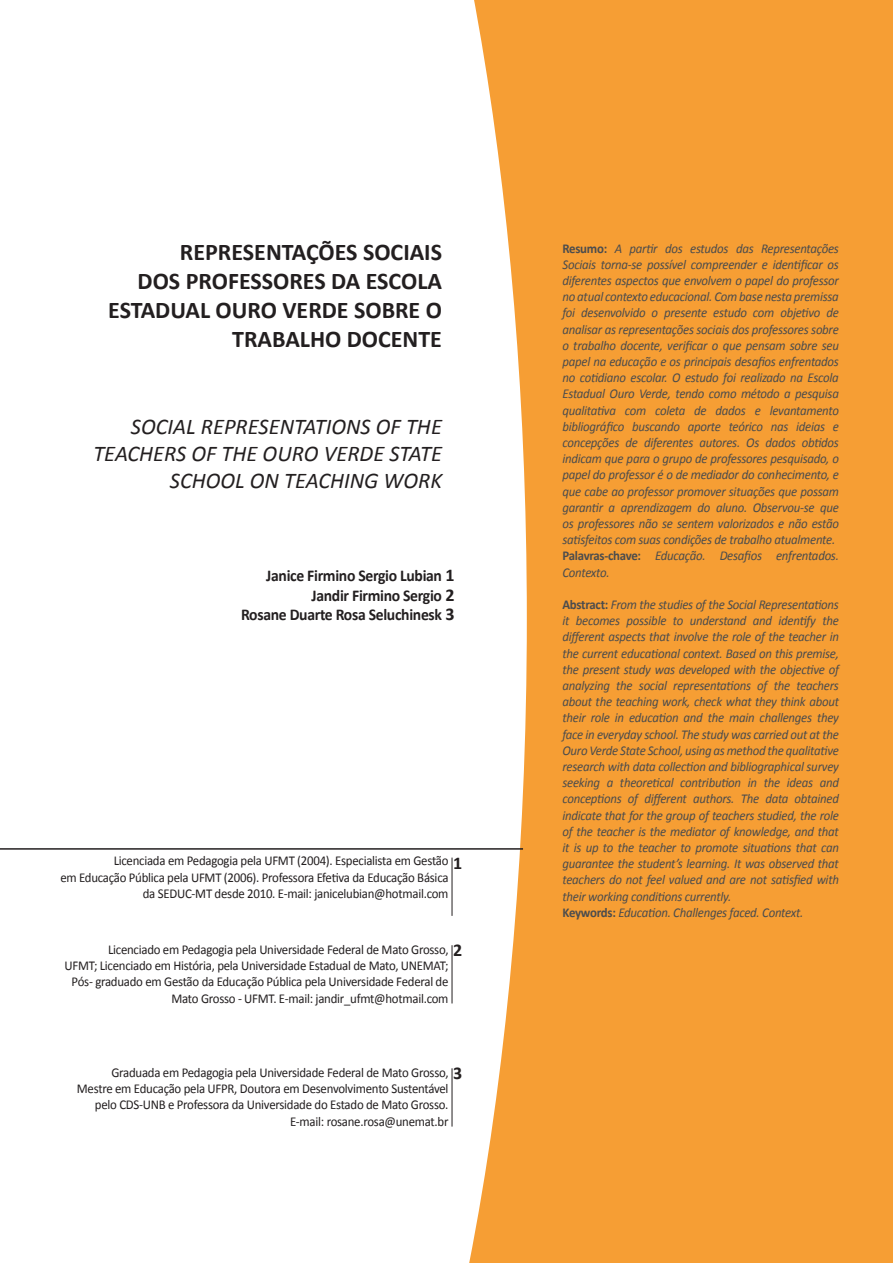
<style>
.page{position:relative;width:893px;height:1263px;background:#fff}
.page>*{position:absolute;margin:0;border:0;box-sizing:border-box;transform-origin:0 0}
.Titulo{font:700 24px/28.8px "Calibri";color:#231f20;text-align:right}
.Titulo_Ingles{font:italic 22.5px/27px "Calibri";color:#231f20;text-align:right}
.Titulo-2{font:700 18px "Calibri";color:#231f20}
.texto{font:700 16.5px "Calibri";letter-spacing:-.02em;color:#231f20;scale:.95 1}
.RESUMO{font:italic 13.5px/16.2px "Calibri";letter-spacing:-.02em;color:#4b4c4d;text-align:justify;scale:.95 1}
.texto-2{font:13.5px/16.2px "Calibri";letter-spacing:-.02em;color:#231f20;text-align:right;scale:.95 1}
.s1{font-size:18px}
.s2{font-weight:700;font-style:normal}
</style>
<div class="page">
<svg style="left:469px;top:0;width:424px;height:1263px;background:#f6a747"></svg>
<hr style="left:0;top:848px;width:523px;height:2px;background:#231f20">
<hr style="left:452px;top:858px;width:1px;height:58px;background:#231f20">
<hr style="left:452px;top:945px;width:1px;height:58px;background:#231f20">
<hr style="left:452px;top:1068px;width:1px;height:58px;background:#231f20">
<p class="Titulo" style="left:108px;top:238px;width:335px">REPRESENTAÇÕES SOCIAIS<br>DOS PROFESSORES DA ESCOLA<br>ESTADUAL OURO VERDE SOBRE O<br>TRABALHO DOCENTE</p>
<p class="Titulo_Ingles" style="left:93px;top:412px;width:350px">SOCIAL REPRESENTATIONS OF THE<br>TEACHERS OF THE OURO VERDE STATE<br>SCHOOL ON TEACHING WORK</p>
<p class="texto" style="left:266px;top:565px;width:200px">Janice Firmino Sergio Lubian <span class="s1">1</span></p>
<p class="texto" style="left:312px;top:584px;width:152px">Jandir Firmino Sergio <span class="s1">2</span></p>
<p class="texto" style="left:241px;top:604px;width:226px">Rosane Duarte Rosa Seluchinesk <span class="s1">3</span></p>
<p class="texto-2" style="left:60px;top:853px;width:410px">Licenciada em Pedagogia pela UFMT (2004). Especialista em Gestão<br>em Educação Pública pela UFMT (2006). Professora Efetiva da Educação Básica da SEDUC-MT desde 2010. E-mail: janicelubian@hotmail.com</p>
<p class="Titulo-2" style="left:453px;top:851px;width:11px">1</p>
<p class="texto-2" style="left:64px;top:941px;width:406px">Licenciado em Pedagogia pela Universidade Federal de Mato Grosso,<br>UFMT; Licenciado em História, pela Universidade Estadual de Mato, UNEMAT; Pós- graduado em Gestão da Educação Pública pela Universidade Federal de Mato Grosso - UFMT. E-mail: jandir_ufmt@hotmail.com</p>
<p class="Titulo-2" style="left:453px;top:939px;width:11px">2</p>
<p class="texto-2" style="left:77px;top:1064px;width:393px">Graduada em Pedagogia pela Universidade Federal de Mato Grosso,<br>Mestre em Educação pela UFPR, Doutora em Desenvolvimento Sustentável pelo CDS-UNB e Professora da Universidade do Estado de Mato Grosso.</p>
<p class="texto-2" style="left:290px;top:1113px;width:168px">E-mail: rosane.rosa@unemat.br</p>
<p class="Titulo-2" style="left:453px;top:1062px;width:11px">3</p>
<p class="RESUMO" style="left:562px;top:239px;width:293px"><span class="s2">Resumo:</span> A partir dos estudos das Representações Sociais torna-se possível compreender e identificar os diferentes aspectos que envolvem o papel do professor no atual contexto educacional. Com base nesta premissa foi desenvolvido o presente estudo com objetivo de analisar as representações sociais dos professores sobre o trabalho docente, verificar o que pensam sobre seu papel na educação e os principais desafios enfrentados no cotidiano escolar. O estudo foi realizado na Escola Estadual Ouro Verde, tendo como método a pesquisa qualitativa com coleta de dados e levantamento bibliográfico buscando aporte teórico nas ideias e concepções de diferentes autores. Os dados obtidos indicam que para o grupo de professores pesquisado, o papel do professor é o de mediador do conhecimento, e que cabe ao professor promover situações que possam garantir a aprendizagem do aluno. Observou-se que os professores não se sentem valorizados e não estão satisfeitos com suas condições de trabalho atualmente.</p>
<p class="RESUMO" style="left:562px;top:547px;width:292px"><span class="s2">Palavras-chave:</span> Educação. Desafios enfrentados.<br>Contexto.</p>
<p class="RESUMO" style="left:562px;top:596px;width:293px"><span class="s2">Abstract:</span> From the studies of the Social Representations it becomes possible to understand and identify the different aspects that involve the role of the teacher in the current educational context. Based on this premise, the present study was developed with the objective of analyzing the social representations of the teachers about the teaching work, check what they think about their role in education and the main challenges they face in everyday school. The study was carried out at the Ouro Verde State School, using as method the qualitative research with data collection and bibliographical survey seeking a theoretical contribution in the ideas and conceptions of different authors. The data obtained indicate that for the group of teachers studied, the role of the teacher is the mediator of knowledge, and that it is up to the teacher to promote situations that can guarantee the student’s learning. It was observed that teachers do not feel valued and are not satisfied with their working conditions currently.</p>
<p class="RESUMO" style="left:562px;top:904px;width:255px"><span class="s2">Keywords:</span> Education. Challenges faced. Context.</p>
</div>
